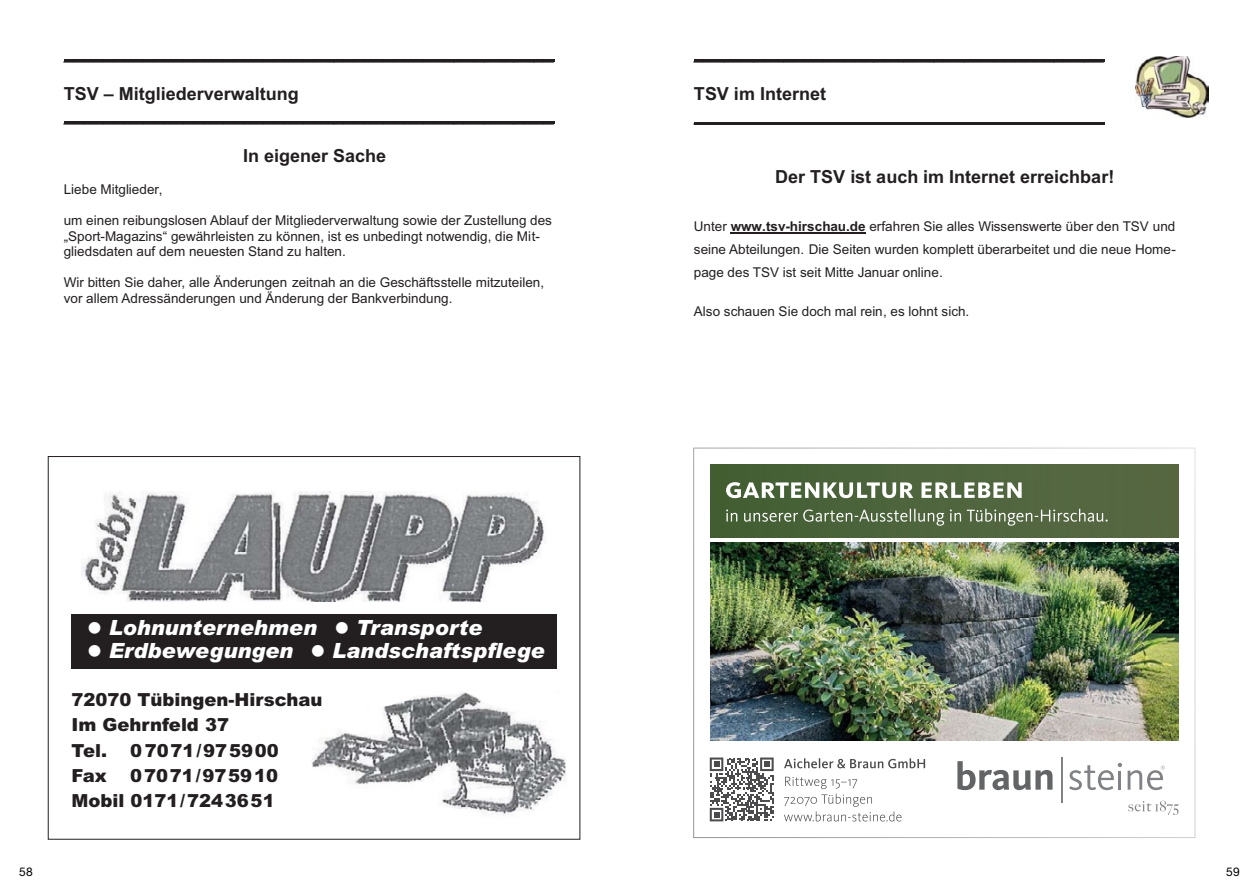
<style>
.page{position:relative;width:1259px;height:893px;background:#fff}
.page>*{position:absolute;margin:0;border:0;box-sizing:border-box;transform-origin:0 0}
.t1{font:italic 900 36px "Arial";color:#fff}
.t2{font:italic 900 21px "Arial";color:#fff}
.t3{font:18px "Arial";color:#231f20}
.t4{font:700 18px "Arial";color:#231f20}
.t5{font:italic 900 18px/25.3px "Arial";color:#231f20}
.t6{font:13.5px/15.5px "Arial";color:#231f20}
.t7{font:12px "Helvetica Neue";color:#000}
.s1{font-weight:700}
</style>
<div class="page">
<hr style="left:694px;top:60px;width:410px;height:2px;background:#231f20">
<hr style="left:694px;top:122px;width:410px;height:2px;background:#231f20">
<hr style="left:731px;top:232px;width:135px;height:1px;background:#231f20">
<img style="left:1135px;top:57px;width:73px;height:61px">
<img style="left:693px;top:448px;width:502px;height:390px">
<hr style="left:64px;top:60px;width:490px;height:2px;background:#231f20">
<hr style="left:64px;top:122px;width:490px;height:2px;background:#231f20">
<img style="left:81px;top:491px;width:463px;height:110px">
<img style="left:311px;top:692px;width:255px;height:124px">
<div style="left:72px;top:615px;width:484px;height:54px;background:#231f20"></div>
<h3 class="t3" style="left:64px;top:46px;width:492px">_________________________________________________</h3>
<h3 class="t4" style="left:64px;top:87px;width:237px">TSV – Mitgliederverwaltung</h3>
<h3 class="t3" style="left:64px;top:108px;width:492px">_________________________________________________</h3>
<h3 class="t4" style="left:243px;top:149px;width:145px">In eigener Sache</h3>
<p class="t6" style="left:64px;top:183px;width:100px">Liebe Mitglieder,</p>
<p class="t6" style="left:64px;top:214px;width:490px">um einen reibungslosen Ablauf der Mitgliederverwaltung sowie der Zustellung des „Sport-Magazins“ gewährleisten zu können, ist es unbedingt notwendig, die Mit&shy;gliedsdaten auf dem neuesten Stand zu halten.</p>
<p class="t6" style="left:64px;top:276px;width:482px">Wir bitten Sie daher, alle Änderungen zeitnah an die Geschäftsstelle mitzuteilen, vor allem Adressänderungen und Änderung der Bankverbindung.</p>
<h2 class="t2" style="left:109px;top:620px;width:210px">Lohnunternehmen</h2>
<h2 class="t2" style="left:356px;top:620px;width:128px">Transporte</h2>
<h1 class="t1" style="left:84px;top:614px;width:19px">•</h1>
<h1 class="t1" style="left:331px;top:614px;width:19px">•</h1>
<h2 class="t2" style="left:109px;top:643px;width:186px">Erdbewegungen</h2>
<h2 class="t2" style="left:332px;top:643px;width:214px">Landschaftspflege</h2>
<h3 class="t5" style="left:71px;top:689px;width:253px">72070 Tübingen-Hirschau<br>Im Gehrnfeld 37<br>Tel.</h3>
<h1 class="t1" style="left:84px;top:637px;width:19px">•</h1>
<h1 class="t1" style="left:307px;top:637px;width:19px">•</h1>
<h3 class="t5" style="left:130px;top:739px;width:150px">07071/975900</h3>
<h3 class="t5" style="left:71px;top:765px;width:208px;text-align:right">07071/975910<br>Mobil 0171/7243651</h3>
<h3 class="t5" style="left:71px;top:765px;width:37px">Fax</h3>
<h3 class="t3" style="left:694px;top:46px;width:411px">_________________________________________</h3>
<h3 class="t4" style="left:694px;top:87px;width:134px">TSV im Internet</h3>
<h3 class="t4" style="left:775px;top:170px;width:341px">Der TSV ist auch im Internet erreichbar!</h3>
<p class="t6" style="left:694px;top:215px;width:484px;line-height:23.2px;text-align:justify">Unter <span class="s1">www.tsv-hirschau.de</span> erfahren Sie alles Wissenswerte über den TSV und seine Abteilungen. Die Seiten wurden komplett überarbeitet und die neue Home&shy;page des TSV ist seit Mitte Januar online.</p>
<p class="t6" style="left:694px;top:305px;width:277px">Also schauen Sie doch mal rein, es lohnt sich.</p>
<p class="t7" style="left:19px;top:865px;width:15px">58</p>
<p class="t7" style="left:1226px;top:865px;width:15px">59</p>
</div>
